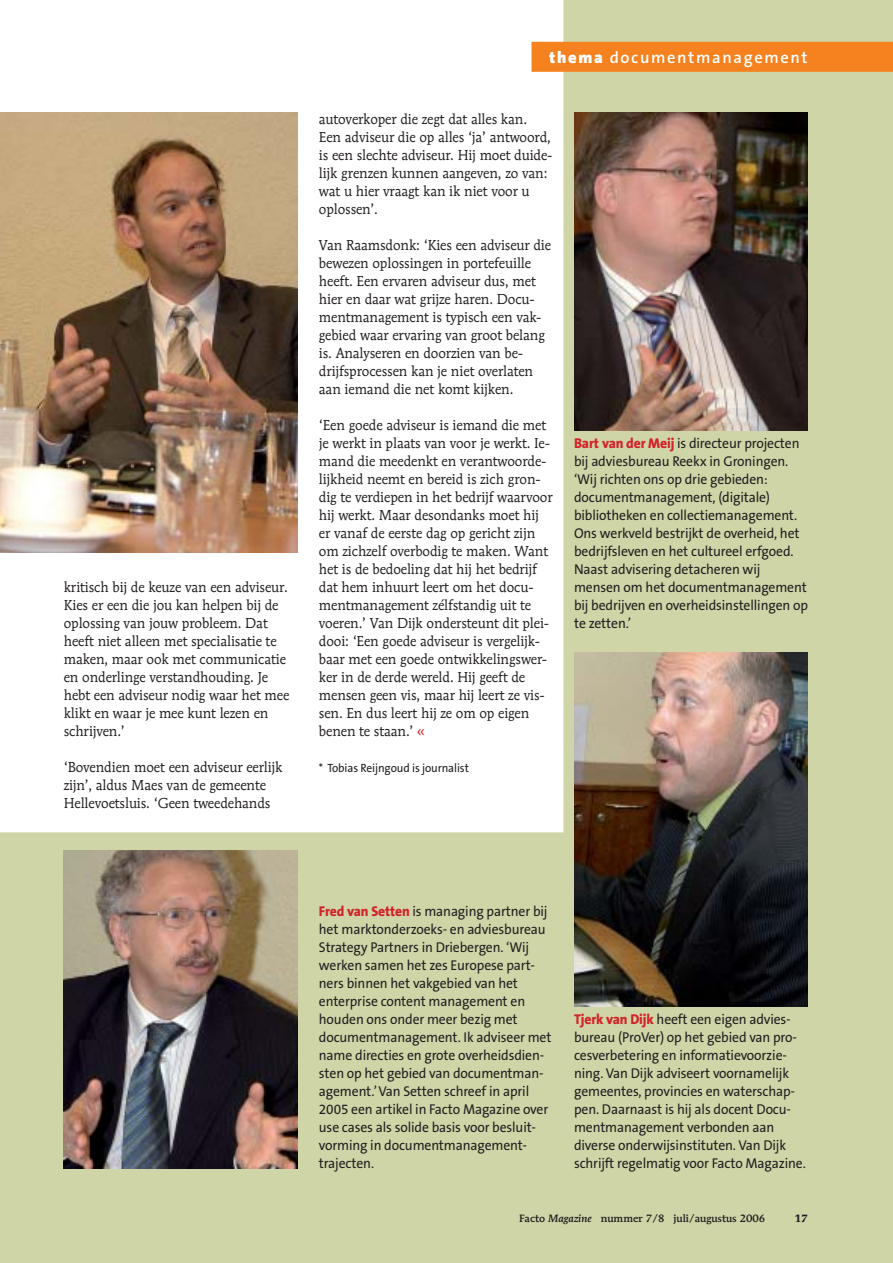
<style>
.page{position:relative;width:893px;height:1263px;background:#fff}
.page>*{position:absolute;margin:0;border:0;box-sizing:border-box;transform-origin:0 0}
.t1{font:600 16.5px "The Sans B6";letter-spacing:.1em;color:#fff}
.t2{font:14.25px/18px "Mendoza Roman";letter-spacing:-.01em;color:#231f20;scale:.96 1}
.t3{font:14.25px/18px "The Sans B5 Plain";letter-spacing:-.01em;color:#231f20;scale:.96 1}
.t4{font:12px "The Sans B5 Plain";letter-spacing:-.01em;color:#231f20;scale:.96 1}
.t5{font:500 10.5px "Mendoza Roman";color:#231f20}
.t6{font:700 10.5px "Mendoza Roman";color:#231f20}
.s1{font-family:"The Sans B9";font-weight:900}
.s2{color:#d2232a}
.s3{font-family:"The Sans B8";font-weight:800;color:#d2232a}
.s4{font-style:italic}
</style>
<div class="page">
<div style="left:0;top:832px;width:563px;height:431px;background:#cfd5a7"></div>
<div style="left:563px;top:0;width:330px;height:1263px;background:#cfd5a7"></div>
<img style="left:574px;top:112px;width:234px;height:318px">
<img style="left:574px;top:652px;width:234px;height:354px">
<img style="left:64px;top:850px;width:234px;height:318px">
<img style="left:0;top:112px;width:298px;height:441px">
<div style="left:531px;top:42px;width:362px;height:30px;background:#f5821f"></div>
<p class="t2" style="left:64px;top:579px;width:237px">kritisch bij de keuze van een adviseur.<br>Kies er een die jou kan helpen bij de oplossing van jouw probleem. Dat heeft niet alleen met specialisatie te maken, maar ook met communicatie en onderlinge verstandhouding. Je hebt een adviseur nodig waar het mee klikt en waar je mee kunt lezen en schrijven.’</p>
<p class="t2" style="left:64px;top:759px;width:229px">‘Bovendien moet een adviseur eerlijk zijn’, aldus Maes van de gemeente<br>Hellevoetsluis. ‘Geen tweedehands</p>
<p class="t1" style="left:549px;top:49px;width:260px"><span class="s1">thema</span> documentmanagement</p>
<p class="t2" style="left:319px;top:111px;width:245px">autoverkoper die zegt dat alles kan.<br>Een adviseur die op alles ‘ja’ antwoord, is een slechte adviseur. Hij moet duide&shy;lijk grenzen kunnen aangeven, zo van: wat u hier vraagt kan ik niet voor u oplossen’.</p>
<p class="t2" style="left:319px;top:237px;width:243px">Van Raamsdonk: ‘Kies een adviseur die bewezen oplossingen in portefeuille heeft. Een ervaren adviseur dus, met hier en daar wat grijze haren. Docu&shy;mentmanagement is typisch een vak&shy;gebied waar ervaring van groot belang is. Analyseren en doorzien van be&shy;drijfsprocessen kan je niet overlaten aan iemand die net komt kijken.</p>
<p class="t2" style="left:319px;top:417px;width:245px">‘Een goede adviseur is iemand die met je werkt in plaats van voor je werkt. Ie&shy;mand die meedenkt en verantwoorde&shy;lijkheid neemt en bereid is zich gron&shy;dig te verdiepen in het bedrijf waarvoor hij werkt. Maar desondanks moet hij er vanaf de eerste dag op gericht zijn om zichzelf overbodig te maken. Want het is de bedoeling dat hij het bedrijf dat hem inhuurt leert om het docu&shy;mentmanagement zélfstandig uit te voeren.’ Van Dijk ondersteunt dit plei&shy;dooi: ‘Een goede adviseur is vergelijk&shy;baar met een goede ontwikkelingswer&shy;ker in de derde wereld. Hij geeft de mensen geen vis, maar hij leert ze vis&shy;sen. En dus leert hij ze om op eigen benen te staan.’ <span class="s2">«</span></p>
<p class="t4" style="left:319px;top:762px;width:158px">* Tobias Reijngoud is journalist</p>
<p class="t3" style="left:574px;top:435px;width:245px"><span class="s3">Bart van der Meij</span> is directeur projecten bij adviesbureau Reekx in Groningen. ‘Wij richten ons op drie gebieden: documentmanagement, (digitale) bibliotheken en collectiemanagement.<br>Ons werkveld bestrijkt de overheid, het bedrijfsleven en het cultureel erfgoed.<br>Naast advisering detacheren wij mensen om het documentmanagement bij bedrijven en overheidsinstellingen op te zetten.’</p>
<p class="t3" style="left:319px;top:903px;width:244px"><span class="s3">Fred van Setten</span> is managing partner bij het marktonderzoeks- en adviesbureau Strategy Partners in Driebergen. ‘Wij werken samen het zes Europese part&shy;ners binnen het vakgebied van het enterprise content management en houden ons onder meer bezig met documentmanagement. Ik adviseer met name directies en grote overheidsdien&shy;sten op het gebied van documentman&shy;agement.’ Van Setten schreef in april 2005 een artikel in Facto Magazine over use cases als solide basis voor besluit&shy;vorming in documentmanagement&shy;trajecten.</p>
<p class="t3" style="left:574px;top:1011px;width:243px"><span class="s3">Tjerk van Dijk</span> heeft een eigen advies&shy;bureau (ProVer) op het gebied van pro&shy;cesverbetering en informatievoorzie&shy;ning. Van Dijk adviseert voornamelijk gemeentes, provincies en waterschap&shy;pen. Daarnaast is hij als docent Docu&shy;mentmanagement verbonden aan diverse onderwijsinstituten. Van Dijk schrijft regelmatig voor Facto Magazine.</p>
<p class="t5" style="left:519px;top:1214px;width:248px">Facto <span class="s4">Magazine</span> nummer 7/8 juli/augustus 2006</p>
<p class="t6" style="left:794px;top:1214px;width:15px">17</p>
</div>
